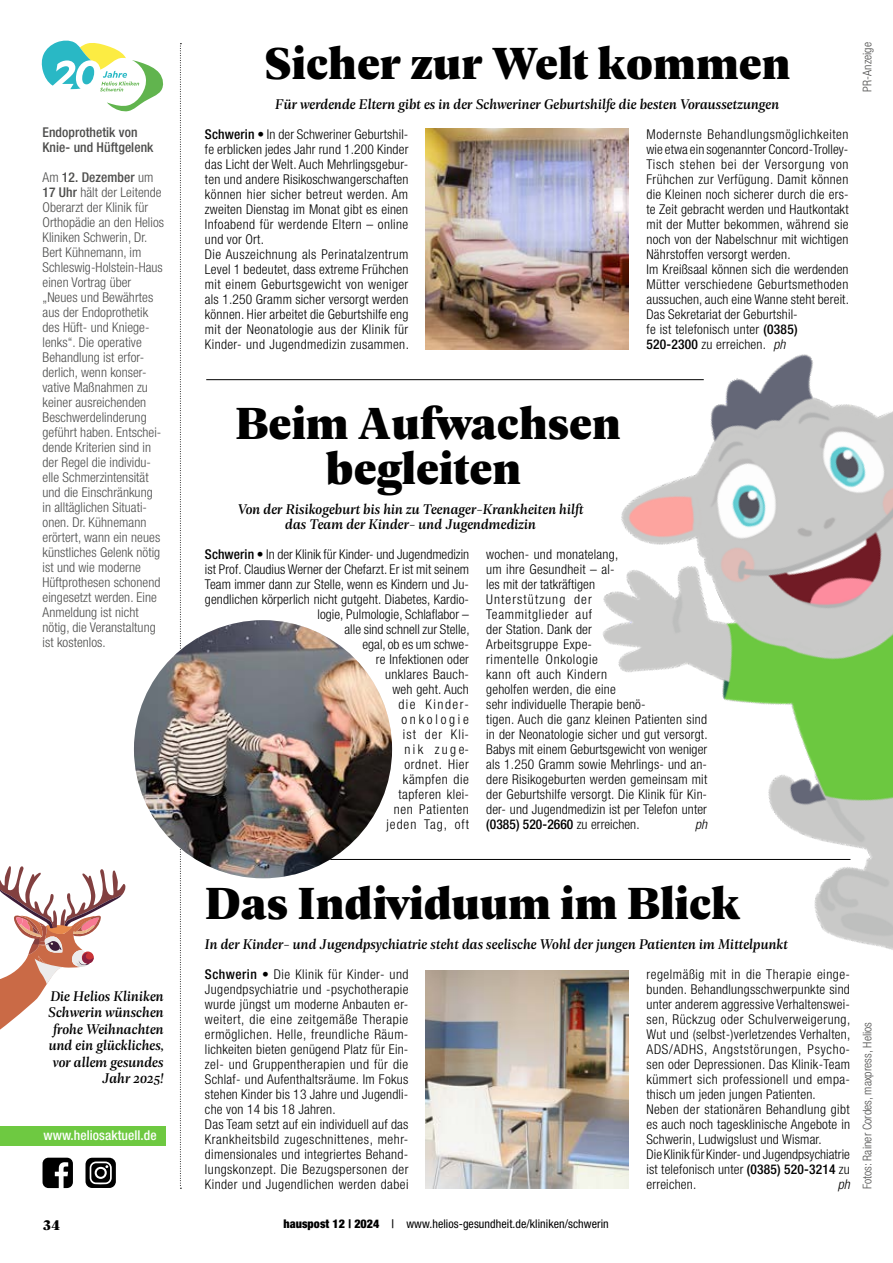
<style>
.page{position:relative;width:893px;height:1263px;background:#fff}
.page>*{position:absolute;margin:0;border:0;box-sizing:border-box;transform-origin:0 0}
.t1{font:900 48px/45px "Geller Headline";letter-spacing:.005em;color:#000;text-align:center}
.t2{font:italic 500 15px/16.5px "Geller Headline";letter-spacing:.005em;color:#000;text-align:center}
.t3{font:900 15px "Geller Headline";color:#000}
.t4{font:300 condensed 13.5px/15px "Helvetica Neue LT Std";letter-spacing:.015em;color:#000}
.t5{font:300 condensed 13.5px/15px "Helvetica Neue LT Std";letter-spacing:.005em;color:#4d4d4c}
.t6{font:500 condensed 13.5px/15px "Helvetica Neue LT Std";letter-spacing:.005em;color:#4d4d4c}
.t7{font:500 condensed 13.5px "Helvetica Neue LT Std";letter-spacing:.005em;color:#fff}
.t8{font:italic 300 condensed 13.5px "Helvetica Neue LT Std";color:#000}
.t9{font:condensed 12px "Helvetica Neue LT Std";letter-spacing:.005em;color:#000}
.t10{font:300 condensed 12px "Helvetica Neue LT Std";letter-spacing:.005em;color:#4d4d4c}
.s1{font-weight:500}
.s2{font-style:italic}
.s3{font-weight:900}
</style>
<div class="page">
<div style="left:0;top:1126px;width:165px;height:20px;background:#6ec941"></div>
<svg style="left:43px;top:1158px;width:30px;height:30px"></svg>
<svg style="left:85px;top:1158px;width:31px;height:30px"></svg>
<div style="left:97px;top:1169px;width:8px;height:8px;background:#000;border-radius:50%"></div>
<svg style="left:42px;top:40px;width:121px;height:72px"></svg>
<svg style="left:180px;top:43px;width:1px;height:1146px"></svg>
<img style="left:528px;top:349px;width:365px;height:622px">
<img style="left:425px;top:128px;width:204px;height:221px">
<img style="left:425px;top:971px;width:204px;height:217px">
<hr style="left:206px;top:379px;width:498px;height:1px;background:#000">
<hr style="left:206px;top:859px;width:644px;height:1px;background:#000">
<img style="left:134px;top:620px;width:258px;height:258px;border-radius:129px">
<svg style="left:0;top:866px;width:126px;height:164px"></svg>
<p class="t6" style="left:43px;top:125px;width:112px">Endoprothetik von<br>Knie- und Hüftgelenk</p>
<p class="t5" style="left:43px;top:170px;width:123px">Am <span class="s1">12. Dezember</span> um<br><span class="s1">17 Uhr</span> hält der Leitende<br>Oberarzt der Klinik für<br>Orthopädie an den Helios<br>Kliniken Schwerin, Dr.<br>Bert Kühnemann, im<br>Schleswig-Holstein-Haus einen Vortrag über „Neues und Bewährtes aus der Endoprothetik des Hüft- und Kniege&shy;lenks“. Die operative<br>Behandlung ist erfor&shy;derlich, wenn konser&shy;vative Maßnahmen zu keiner ausreichenden<br>Beschwerdelinderung geführt haben. Entschei&shy;dende Kriterien sind in der Regel die individu&shy;elle Schmerzintensität und die Einschränkung in alltäglichen Situati&shy;onen. Dr. Kühnemann erörtert, wann ein neues künstliches Gelenk nötig ist und wie moderne<br>Hüftprothesen schonend eingesetzt werden. Eine<br>Anmeldung ist nicht nötig, die Veranstaltung ist kostenlos.</p>
<p class="t2" style="left:48px;top:987px;width:117px;text-align:right">Die Helios Kliniken<br>Schwerin wünschen frohe Weihnachten und ein glückliches, vor allem gesundes<br>Jahr 2025!</p>
<p class="t7" style="left:43px;top:1127px;width:115px">www.heliosaktuell.de</p>
<p class="t3" style="left:43px;top:1214px;width:20px">34</p>
<h1 class="t1" style="left:264px;top:38px;width:528px">Sicher zur Welt kommen</h1>
<p class="t2" style="left:275px;top:95px;width:505px">Für werdende Eltern gibt es in der Schweriner Geburtshilfe die besten Voraussetzungen</p>
<p class="t4" style="left:205px;top:126px;width:205px"><span class="s1">Schwerin •</span> In der Schweriner Geburtshil&shy;fe erblicken jedes Jahr rund 1.200 Kinder das Licht der Welt. Auch Mehrlingsgebur&shy;ten und andere Risikoschwangerschaften können hier sicher betreut werden. Am zweiten Dienstag im Monat gibt es einen Infoabend für werdende Eltern – online und vor Ort.<br>Die Auszeichnung als Perinatalzentrum Level 1 bedeutet, dass extreme Frühchen mit einem Geburtsgewicht von weniger als 1.250 Gramm sicher versorgt werden können. Hier arbeitet die Geburtshilfe eng mit der Neonatologie aus der Klinik für Kinder- und Jugendmedizin zusammen.</p>
<p class="t4" style="left:646px;top:126px;width:204px">Modernste Behandlungsmöglichkeiten wie etwa ein sogenannter Concord-Trolley-Tisch stehen bei der Versorgung von Frühchen zur Verfügung. Damit können die Kleinen noch sicherer durch die ers&shy;te Zeit gebracht werden und Hautkontakt mit der Mutter bekommen, während sie noch von der Nabelschnur mit wichtigen Nährstoffen versorgt werden.<br>Im Kreißsaal können sich die werdenden Mütter verschiedene Geburtsmethoden aussuchen, auch eine Wanne steht bereit.<br>Das Sekretariat der Geburtshil-<br>fe ist telefonisch unter <span class="s1">(0385)<br>520-2300</span> zu erreichen. <span class="s2">ph</span></p>
<p class="t10" style="left:860px;top:92px;width:51px;rotate:-90deg">PR-Anzeige</p>
<h1 class="t1" style="left:235px;top:398px;width:387px">Beim Aufwachsen begleiten</h1>
<p class="t2" style="left:238px;top:501px;width:347px;line-height:15px">Von der Risikogeburt bis hin zu Teenager-Krankheiten hilft das Team der Kinder- und Jugendmedizin</p>
<p class="t4" style="left:205px;top:546px;width:266px;text-align:right"><span class="s1">Schwerin •</span> In der Klinik für Kinder- und Jugendmedizin ist Prof. Claudius Werner der Chefarzt. Er ist mit seinem<br>Team immer dann zur Stelle, wenn es Kindern und Ju&shy;gendlichen körperlich nicht gutgeht. Diabetes, Kardio&shy;logie, Pulmologie, Schlaflabor –<br>alle sind schnell zur Stelle,<br>egal, ob es um schwe-<br>re Infektionen oder<br>unklares Bauch-<br>weh geht. Auch<br>die Kinder-<br>onkologie<br>ist der Kli-<br>nik zuge-<br>ordnet. Hier<br>kämpfen die<br>tapferen klei-<br>nen Patienten<br>jeden Tag, oft</p>
<p class="t4" style="left:486px;top:546px;width:223px">wochen- und monatelang,<br>um ihre Gesundheit – al-<br>les mit der tatkräftigen<br>Unterstützung der<br>Teammitglieder auf<br>der Station. Dank der<br>Arbeitsgruppe Expe-<br>rimentelle Onkologie<br>kann oft auch Kindern<br>geholfen werden, die eine<br>sehr individuelle Therapie benö-<br>tigen. Auch die ganz kleinen Patienten sind in der Neonatologie sicher und gut versorgt.<br>Babys mit einem Geburtsgewicht von weniger als 1.250 Gramm sowie Mehrlings- und an&shy;dere Risikogeburten werden gemeinsam mit der Geburtshilfe versorgt. Die Klinik für Kin&shy;der- und Jugendmedizin ist per Telefon unter <span class="s1">(0385) 520-2660</span> zu erreichen.</p>
<p class="t8" style="left:695px;top:816px;width:14px">ph</p>
<h1 class="t1" style="left:205px;top:878px;width:537px">Das Individuum im Blick</h1>
<p class="t2" style="left:205px;top:935px;width:584px">In der Kinder- und Jugendpsychiatrie steht das seelische Wohl der jungen Patienten im Mittelpunkt</p>
<p class="t4" style="left:205px;top:966px;width:205px"><span class="s1">Schwerin •</span> Die Klinik für Kinder- und Jugendpsychiatrie und -psychotherapie wurde jüngst um moderne Anbauten er&shy;weitert, die eine zeitgemäße Therapie ermöglichen. Helle, freundliche Räum&shy;lichkeiten bieten genügend Platz für Ein&shy;zel- und Gruppentherapien und für die Schlaf- und Aufenthaltsräume. Im Fokus stehen Kinder bis 13 Jahre und Jugendli&shy;che von 14 bis 18 Jahren.<br>Das Team setzt auf ein individuell auf das Krankheitsbild zugeschnittenes, mehr&shy;dimensionales und integriertes Behand&shy;lungskonzept. Die Bezugspersonen der Kinder und Jugendlichen werden dabei</p>
<p class="t4" style="left:646px;top:966px;width:205px">regelmäßig mit in die Therapie einge&shy;bunden. Behandlungsschwerpunkte sind unter anderem aggressive Verhaltenswei&shy;sen, Rückzug oder Schulverweigerung, Wut und (selbst-)verletzendes Verhalten, ADS/ADHS, Angststörungen, Psycho&shy;sen oder Depressionen. Das Klinik-Team kümmert sich professionell und empa&shy;thisch um jeden jungen Patienten.<br>Neben der stationären Behandlung gibt es auch noch tagesklinische Angebote in Schwerin, Ludwigslust und Wismar.<br>Die Klinik für Kinder- und Jugendpsychiatrie ist telefonisch unter <span class="s1">(0385) 520-3214</span> zu erreichen.</p>
<p class="t8" style="left:838px;top:1176px;width:14px">ph</p>
<p class="t9" style="left:283px;top:1217px;width:327px"><span class="s3">hauspost 12 | 2024</span> <span class="s1">|</span> www.helios-gesundheit.de/kliniken/schwerin</p>
<p class="t10" style="left:860px;top:1189px;width:169px;rotate:-90deg">Fotos: Rainer Cordes, maxpress, Helios</p>
</div>
